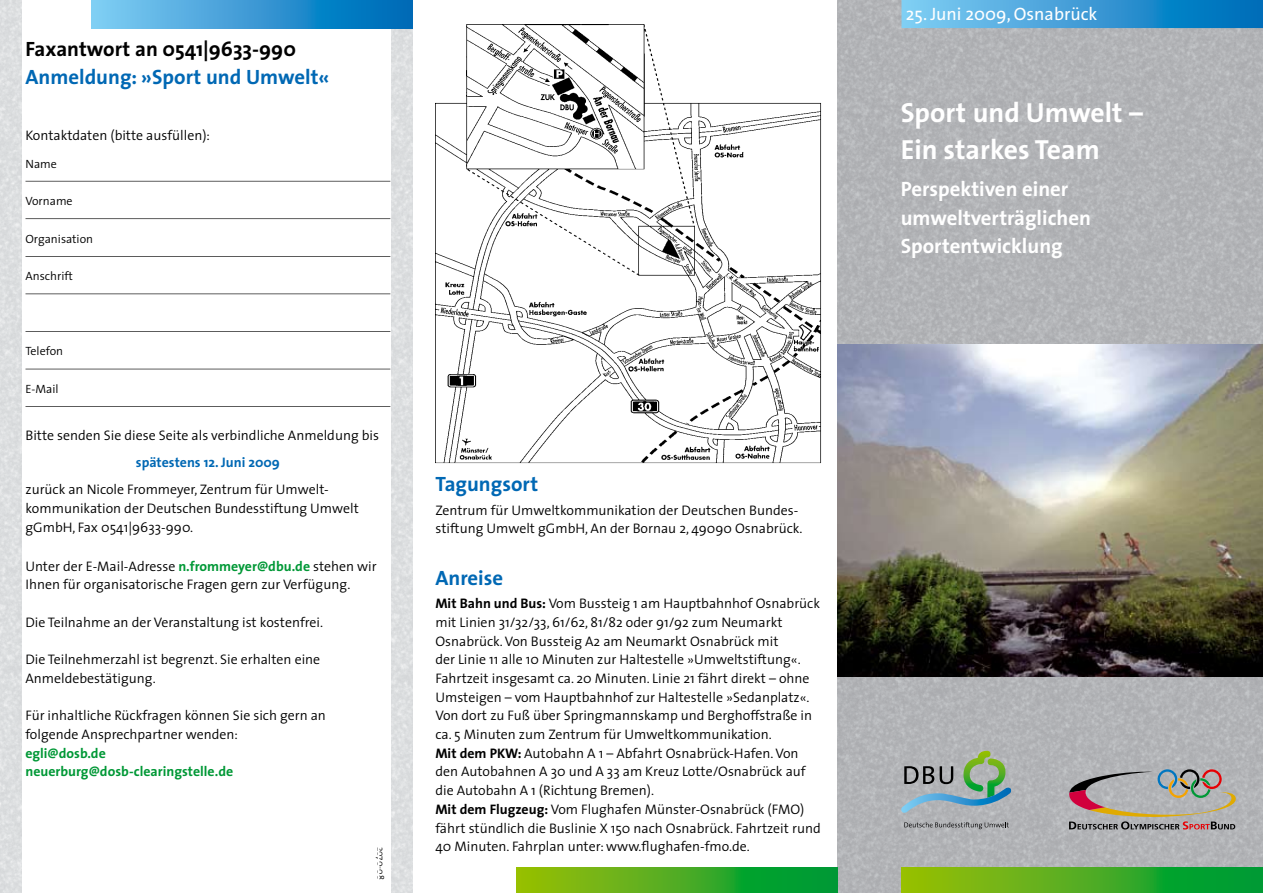
<style>
.page{position:relative;width:1263px;height:893px;background:#fff}
.page>*{position:absolute;margin:0;border:0;box-sizing:border-box;transform-origin:0 0}
.t1{font:700 27.75px/37.3px "The Sans";color:#fff}
.t2{font:700 20.85px/28px "The Sans";color:#fff}
.t3{font:700 20.85px "The Sans";color:#0068b4}
.t4{font:700 20.85px "The Sans";color:#000}
.t5{font:18px "The Sans";color:#fff}
.t6{font:300 13.8px/18.8px "The Sans";color:#000}
.t7{font:700 13.8px/18.8px "The Sans";color:#009836}
.t8{font:700 13.8px "The Sans";color:#0068b4}
.t9{font:300 12px "The Sans";color:#000}
.t10{font:300 9px "The Sans";color:#000}
.s1{font-weight:700;color:#009836}
.s2{font-weight:700}
</style>
<div class="page">
<div style="left:540px;top:599px;width:8px;height:8px;border:6px solid #fff;border-radius:50%"></div>
<div style="left:540px;top:603px;width:8px;height:8px;border:6px solid #fff;border-radius:50%"></div>
<img style="left:435px;top:24px;width:403px;height:455px">
<img style="left:838px;top:0;width:425px;height:893px">
<div style="left:0;top:0;width:21px;height:893px;background:#dcdee0"></div>
<svg style="left:517px;top:867px;width:321px;height:26px;background:#45ab20"></svg>
<svg style="left:901px;top:0;width:362px;height:28px;background:#3a9bd5"></svg>
<svg style="left:901px;top:867px;width:362px;height:26px;background:#48ac20"></svg>
<hr style="left:26px;top:331px;width:364px;height:1px;background:#000">
<hr style="left:26px;top:256px;width:364px;height:1px;background:#000">
<hr style="left:26px;top:218px;width:364px;height:1px;background:#000">
<hr style="left:26px;top:181px;width:364px;height:1px;background:#000">
<hr style="left:26px;top:293px;width:364px;height:1px;background:#000">
<hr style="left:26px;top:368px;width:364px;height:2px;background:#000">
<hr style="left:26px;top:406px;width:364px;height:1px;background:#000">
<svg style="left:900px;top:751px;width:112px;height:63px;background:#92a8a2"></svg>
<svg style="left:904px;top:822px;width:105px;height:7px"></svg>
<div style="left:391px;top:28px;width:21px;height:865px;background:#dcdee0"></div>
<svg style="left:91px;top:0;width:321px;height:28px;background:#389ad4"></svg>
<img style="left:838px;top:344px;width:425px;height:332px">
<svg style="left:1069px;top:769px;width:167px;height:60px;background:#a59b97"></svg>
<h2 class="t4" style="left:26px;top:31px;width:272px">Faxantwort an 0541|9633-990</h2>
<h2 class="t3" style="left:26px;top:59px;width:306px">Anmeldung: »Sport und Umwelt«</h2>
<p class="t6" style="left:26px;top:126px;width:186px">Kontaktdaten (bitte ausfüllen):</p>
<p class="t9" style="left:26px;top:154px;width:33px">Name</p>
<p class="t9" style="left:26px;top:191px;width:49px">Vorname</p>
<p class="t9" style="left:26px;top:229px;width:69px">Organisation</p>
<p class="t9" style="left:26px;top:266px;width:49px">Anschrift</p>
<p class="t9" style="left:26px;top:341px;width:39px">Telefon</p>
<p class="t9" style="left:26px;top:379px;width:35px">E-Mail</p>
<p class="t6" style="left:26px;top:425px;width:355px">Bitte senden Sie diese Seite als verbindliche Anmeldung bis</p>
<p class="t8" style="left:136px;top:451px;width:146px">spätestens 12. Juni 2009</p>
<p class="t6" style="left:26px;top:480px;width:335px">zurück an Nicole Frommeyer, Zentrum für Umwelt&shy;kommunikation der Deutschen Bundesstiftung Umwelt gGmbH, Fax 0541|9633-990.</p>
<p class="t6" style="left:25px;top:556px;width:353px">Unter der E-Mail-Adresse <span class="s1">n.frommeyer@dbu.de</span> stehen wir<br>Ihnen für organisatorische Fragen gern zur Verfügung.</p>
<p class="t6" style="left:25px;top:612px;width:299px">Die Teilnahme an der Veranstaltung ist kostenfrei.</p>
<p class="t6" style="left:25px;top:650px;width:296px">Die Teilnehmerzahl ist begrenzt. Sie erhalten eine<br>Anmelde-bestätigung.</p>
<p class="t6" style="left:25px;top:706px;width:302px">Für inhaltliche Rückfragen können Sie sich gern an folgende Ansprechpartner wenden:</p>
<p class="t7" style="left:25px;top:743px;width:209px">egli@dosb.de neuerburg@dosb-clearingstelle.de</p>
<p class="t10" style="left:388px;top:846px;width:35px;rotate:90deg">2070-08</p>
<h2 class="t3" style="left:435px;top:467px;width:104px">Tagungsort</h2>
<p class="t6" style="left:435px;top:500px;width:369px">Zentrum für Umweltkommunikation der Deutschen Bundes&shy;stiftung Umwelt gGmbH, An der Bornau 2, 49090 Osnabrück.</p>
<h2 class="t3" style="left:435px;top:560px;width:69px">Anreise</h2>
<p class="t6" style="left:435px;top:594px;width:387px"><span class="s2">Mit Bahn und Bus:</span> Vom Bussteig 1 am Hauptbahnhof Osnabrück mit Linien 31/32/33, 61/62, 81/82 oder 91/92 zum Neumarkt Osnabrück. Von Bussteig A2 am Neumarkt Osnabrück mit<br>der Linie 11 alle 10 Minuten zur Haltestelle »Umweltstiftung«.<br>Fahrtzeit insgesamt ca. 20 Minuten. Linie 21 fährt direkt – ohne Umsteigen – vom Hauptbahnhof zur Haltestelle »Sedanplatz«.<br>Von dort zu Fuß über Springmannskamp und Berghoffstraße in ca. 5 Minuten zum Zentrum für Umweltkommunikation.<br><span class="s2">Mit dem PKW:</span> Autobahn A 1 – Abfahrt Osnabrück-Hafen. Von den Autobahnen A 30 und A 33 am Kreuz Lotte/Osnabrück auf die Autobahn A 1 (Richtung Bremen).<br><span class="s2">Mit dem Flugzeug:</span> Vom Flughafen Münster-Osnabrück (FMO) fährt stündlich die Buslinie X 150 nach Osnabrück. Fahrtzeit rund 40 Minuten. Fahrplan unter: www.flughafen-fmo.de.</p>
<h3 class="t5" style="left:906px;top:-1px;width:193px">25. Juni 2009, Osnabrück</h3>
<h1 class="t1" style="left:901px;top:93px;width:244px">Sport und Umwelt –<br>Ein starkes Team</h1>
<h2 class="t2" style="left:901px;top:175px;width:192px">Perspektiven einer umweltverträglichen<br>Sportentwicklung</h2>
</div>
